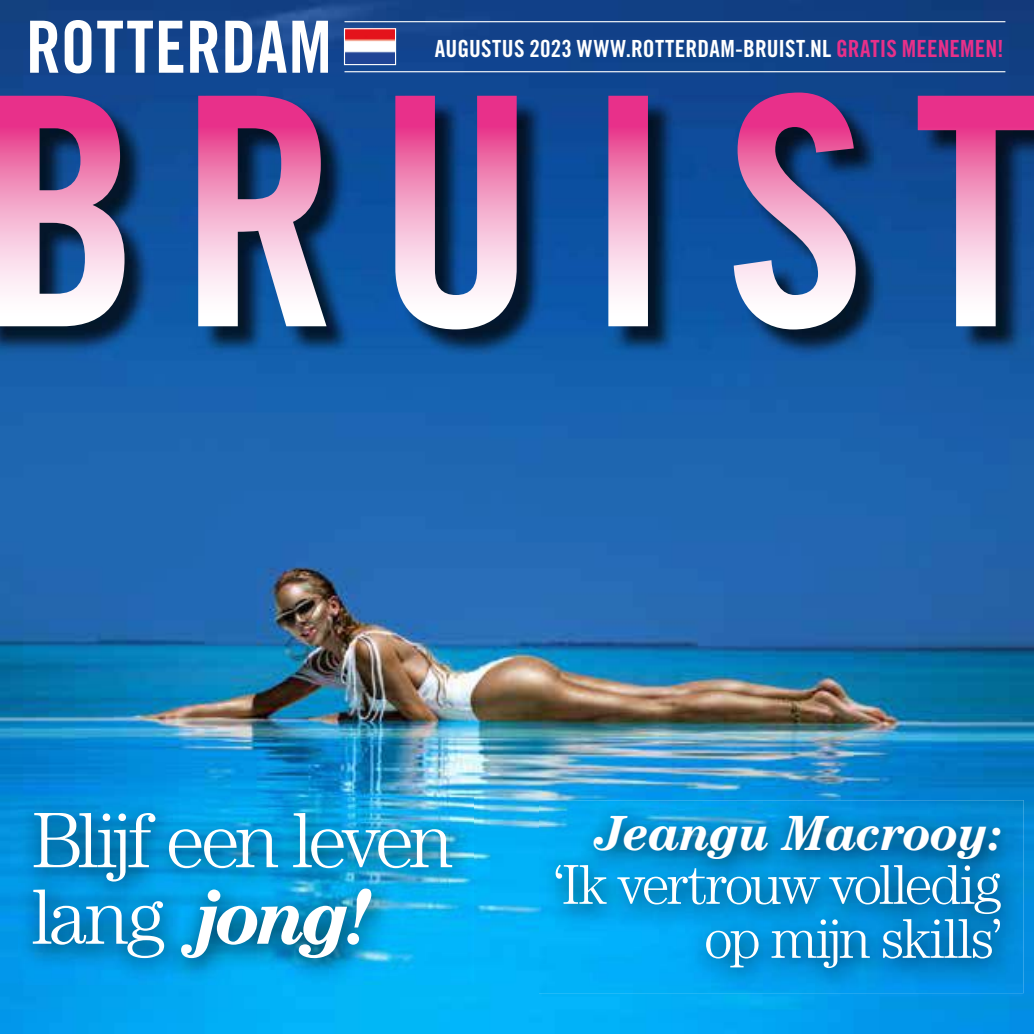
<style>
.page{position:relative;width:1034px;height:1034px;background:#fff}
.page>*{position:absolute;margin:0;border:0;box-sizing:border-box;transform-origin:0 0}
.t1{font:300 78.75px/76.5px "Century Std";letter-spacing:-.06em;color:#fff}
.t2{font:72px "Trade Gothic LT Std Bd Cn 20";letter-spacing:.005em;color:#fff}
.t3{font:300 56.25px/54px "Century Std";letter-spacing:-.045em;color:#fff;text-align:right}
.t4{font:italic 700 49.5px "Century Std";letter-spacing:-.02em;color:#fff}
.t5{font:23.62px "Trade Gothic LT Std Bd Cn 20";letter-spacing:.01em;color:#fff}
.s1{color:#e8308a}
.s2{font-weight:700;font-style:italic}
</style>
<div class="page">
<img style="left:0;top:0;width:1033px;height:1033px">
<img style="left:18px;top:797px;width:455px;height:186px">
<img style="left:539px;top:800px;width:484px;height:192px">
<img style="left:1033px;top:96px;width:1px;height:261px">
<img style="left:0;top:329px;width:1033px;height:28px">
<svg style="left:0;top:92px;width:1033px;height:237px;background:#67679e"></svg>
<img style="left:346px;top:30px;width:48px;height:33px">
<div style="left:344px;top:28px;width:52px;height:37px;border:1px solid #fff"></div>
<hr style="left:344px;top:21px;width:661px;height:1px;background:#fff">
<hr style="left:344px;top:71px;width:661px;height:1px;background:#fff">
<h2 class="t2" style="left:26px;top:3px;width:307px">ROTTERDAM</h2>
<p class="t5" style="left:435px;top:35px;width:570px">AUGUSTUS 2023 WWW.ROTTERDAM-BRUIST.NL <span class="s1">GRATIS MEENEMEN!</span></p>
<h1 class="t1" style="left:32px;top:800px;width:422px">Blijf een leven lang <span class="s2">jong!</span></h1>
<h3 class="t4" style="left:594px;top:803px;width:409px">Jeangu Macrooy:</h3>
<h3 class="t3" style="left:553px;top:856px;width:450px">‘Ik vertrouw volledig op mijn skills’</h3>
</div>
